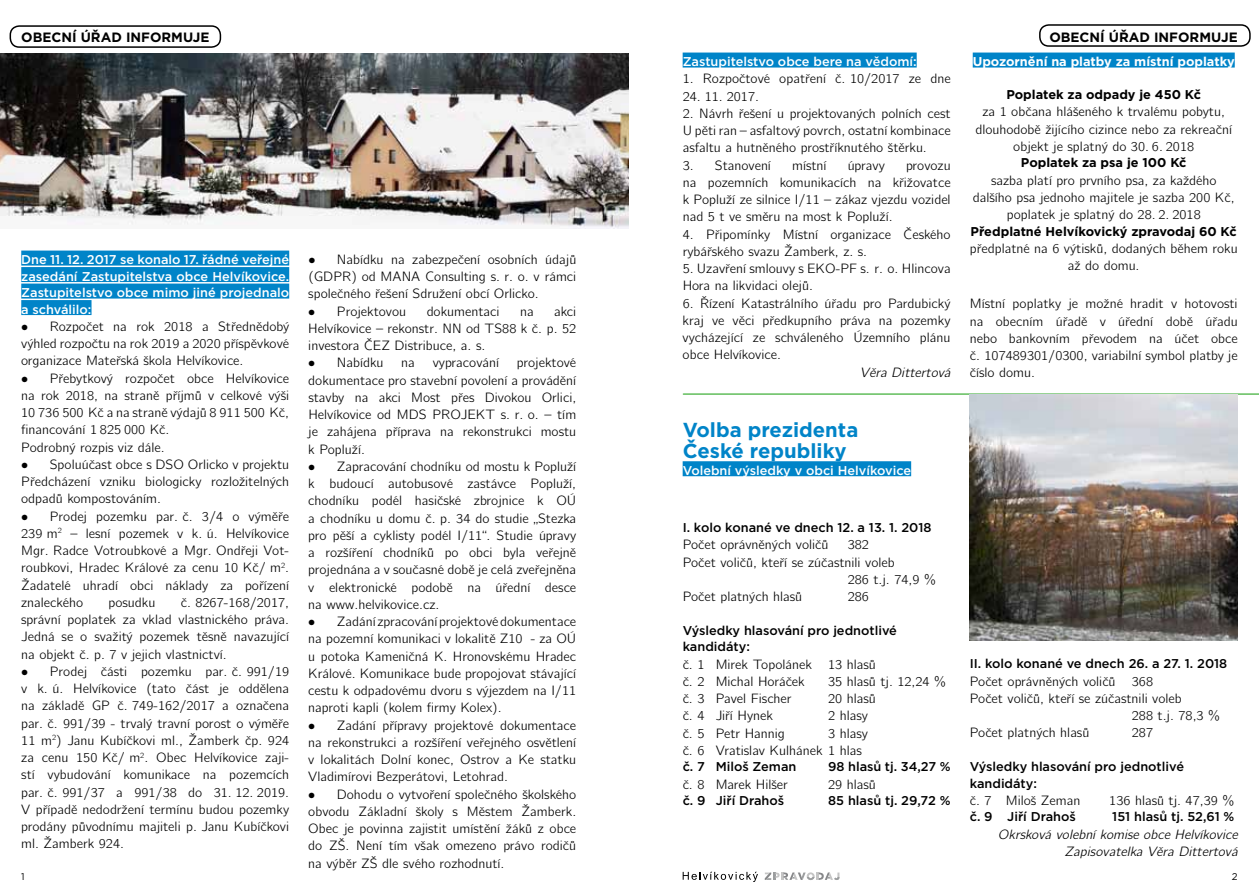
<style>
.page{position:relative;width:1259px;height:893px;background:#fff}
.page>*{position:absolute;margin:0;border:0;box-sizing:border-box;transform-origin:0 0}
.t1{font:700 20.25px/21px "Gotham Bold CE";color:#0084c8}
.t2{font:13.5px/17.2px "CMU Bright";color:#000;text-align:justify}
.t3{font:italic 13.5px/17.2px "CMU Bright";color:#000;text-align:right}
.t4{font:700 13.5px "Gotham Bold CE";color:#000}
.t5{font:500 12.75px/16.5px "Gotham Medium CE";color:#000}
.t6{font:500 12.75px/16.5px "Gotham Medium CE";color:#fff;text-align:justify}
.t7{font:700 12.75px "Gotham Bold CE";color:#000}
.t8{font:700 12.75px "Gotham Bold CE";color:#fff}
.t9{font:9.75px "Gotham Book CE";color:#000}
</style>
<div class="page">
<svg style="left:764px;top:872px;width:75px;height:8px"></svg>
<svg style="left:682px;top:872px;width:76px;height:10px"></svg>
<img style="left:0;top:53px;width:629px;height:175px">
<div style="left:21px;top:251px;width:268px;height:15px;background:#0084c8"></div>
<div style="left:21px;top:267px;width:268px;height:15px;background:#0084c8"></div>
<div style="left:21px;top:284px;width:268px;height:15px;background:#0084c8"></div>
<div style="left:21px;top:300px;width:70px;height:15px;background:#0084c8"></div>
<div style="left:682px;top:53px;width:234px;height:15px;background:#0084c8"></div>
<div style="left:972px;top:53px;width:262px;height:15px;background:#0084c8"></div>
<hr style="left:683px;top:393px;width:576px;height:2px;background:#61bd5c">
<div style="left:682px;top:461px;width:229px;height:15px;background:#0084c8"></div>
<img style="left:969px;top:395px;width:268px;height:246px">
<div style="left:1039px;top:24px;width:211px;height:23px;border:2px solid #000;border-radius:9px"></div>
<div style="left:10px;top:25px;width:211px;height:23px;border:2px solid #000;border-radius:9px"></div>
<p class="t4" style="left:21px;top:29px;width:190px">OBECNÍ ÚŘAD INFORMUJE</p>
<p class="t4" style="left:1049px;top:29px;width:190px">OBECNÍ ÚŘAD INFORMUJE</p>
<p class="t6" style="left:21px;top:251px;width:269px">Dne 11. 12. 2017 se konalo 17. řádné veřejné zasedání Zastupitelstva obce Helvíkovice.<br>Zastupitelstvo obce mimo jiné projednalo a schválilo:</p>
<p class="t2" style="left:21px;top:316px;width:269px">• Rozpočet na rok 2018 a Střednědobý výhled rozpočtu na rok 2019 a 2020 příspěvkové organizace Mateřská škola Helvíkovice.</p>
<p class="t2" style="left:21px;top:368px;width:269px;text-align:left">• Přebytkový rozpočet obce Helvíkovice na rok 2018, na straně příjmů v celkové výši 10 736 500 Kč a na straně výdajů 8 911 500 Kč, financování 1 825 000 Kč.<br>Podrobný rozpis viz dále.</p>
<p class="t2" style="left:21px;top:454px;width:269px">• Spoluúčast obce s DSO Orlicko v projektu Předcházení vzniku biologicky rozložitelných odpadů kompostováním.</p>
<p class="t2" style="left:21px;top:506px;width:269px">• Prodej pozemku par. č. 3/4 o výměře 239 m<sup>2</sup> – lesní pozemek v k. ú. Helvíkovice Mgr. Radce Votroubkové a Mgr. Ondřeji Vot&shy;roubkovi, Hradec Králové za cenu 10 Kč/ m<sup>2</sup>.<br>Žadatelé uhradí obci náklady za pořízení znaleckého</p>
<p class="t2" style="left:21px;top:592px;width:269px;text-indent:159px">č. 8267-168/2017, správní poplatek za vklad vlastnického práva.<br>Jedná se o svažitý pozemek těsně navazující na objekt č. p. 7 v jejich vlastnictví.</p>
<p class="t2" style="left:21px;top:661px;width:269px">• Prodej části pozemku par. č. 991/19 v k. ú. Helvíkovice (tato část je oddělena na základě GP č. 749-162/2017 a označena par. č. 991/39 - trvalý travní porost o výměře 11 m<sup>2</sup>) Janu Kubíčkovi ml., Žamberk čp. 924 za cenu 150 Kč/ m<sup>2</sup>. Obec Helvíkovice zaji&shy;stí vybudování komunikace na pozemcích par. č. 991/37 a 991/38 do 31. 12. 2019.<br>V případě nedodržení termínu budou pozemky prodány původnímu majiteli p. Janu Kubíčkovi ml. Žamberk 924.</p>
<p class="t2" style="left:108px;top:592px;width:49px">posudku</p>
<p class="t2" style="left:308px;top:249px;width:269px">• Nabídku na zabezpečení osobních údajů (GDPR) od MANA Consulting s. r. o. v rámci společného řešení Sdružení obcí Orlicko.</p>
<p class="t2" style="left:308px;top:301px;width:99px">• Projektovou</p>
<p class="t2" style="left:427px;top:301px;width:74px">dokumentaci</p>
<p class="t2" style="left:520px;top:301px;width:15px">na</p>
<p class="t2" style="left:308px;top:301px;width:269px;text-indent:246px">akci Helvíkovice – rekonstr. NN od TS88 k č. p. 52 investora ČEZ Distribuce, a. s.</p>
<p class="t2" style="left:308px;top:353px;width:77px">• Nabídku</p>
<p class="t2" style="left:401px;top:353px;width:15px">na</p>
<p class="t2" style="left:433px;top:353px;width:68px">vypracování</p>
<p class="t2" style="left:308px;top:353px;width:269px;text-indent:209px">projektové dokumentace pro stavební povolení a provádění stavby na akci Most přes Divokou Orlici, Helvíkovice od MDS PROJEKT s. r. o. – tím je zahájena příprava na rekonstrukci mostu k Popluží.</p>
<p class="t2" style="left:308px;top:456px;width:269px">• Zapracování chodníku od mostu k Popluží k budoucí autobusové zastávce Popluží, chodníku podél hasičské zbrojnice k OÚ a chodníku u domu č. p. 34 do studie „Stezka pro pěší a cyklisty podél I/11“. Studie úpravy a rozšíření chodníků po obci byla veřejně projednána a v současné době je celá zveřejněna v elektronické podobě na úřední desce na www.helvikovice.cz.</p>
<p class="t2" style="left:308px;top:612px;width:269px">• Zadání zpracováníprojektovédokumentace na pozemní komunikaci v lokalitě Z10 - za OÚ u potoka Kameničná K. Hronovskému Hradec Králové. Komunikace bude propojovat stávající cestu k odpadovému dvoru s výjezdem na I/11 naproti kapli (kolem firmy Kolex).</p>
<p class="t2" style="left:308px;top:715px;width:269px">• Zadání přípravy projektové dokumentace na rekonstrukci a rozšíření veřejného osvětlení v lokalitách Dolní konec, Ostrov a Ke statku Vladimírovi Bezperátovi, Letohrad.</p>
<p class="t2" style="left:308px;top:784px;width:269px">• Dohodu o vytvoření společného školského obvodu Základní školy s Městem Žamberk.<br>Obec je povinna zajistit umístění žáků z obce do ZŠ. Není tím však omezeno právo rodičů na výběr ZŠ dle svého rozhodnutí.</p>
<p class="t6" style="left:682px;top:53px;width:235px">Zastupitelstvo obce bere na vědomí:</p>
<p class="t2" style="left:682px;top:69px;width:269px">1. Rozpočtové opatření č. 10/2017 ze dne</p>
<p class="t2" style="left:682px;top:86px;width:78px">24. 11. 2017.</p>
<p class="t2" style="left:682px;top:103px;width:269px">2. Návrh řešení u projektovaných polních cest U pěti ran – asfaltový povrch, ostatní kombinace asfaltu a hutněného prostříknutého štěrku.</p>
<p class="t2" style="left:682px;top:155px;width:90px">3. Stanovení</p>
<p class="t2" style="left:792px;top:155px;width:36px">místní</p>
<p class="t2" style="left:847px;top:155px;width:39px">úpravy</p>
<p class="t2" style="left:682px;top:155px;width:269px;text-indent:223px">provozu na pozemních komunikacích na křižovatce k Popluží ze silnice I/11 – zákaz vjezdu vozidel nad 5 t ve směru na most k Popluží.</p>
<p class="t2" style="left:682px;top:224px;width:269px">4. Připomínky Místní organizace Českého rybářského svazu Žamberk, z. s.</p>
<p class="t2" style="left:682px;top:258px;width:269px">5. Uzavření smlouvy s EKO-PF s. r. o. Hlincova<br>Hora na likvidaci olejů.</p>
<p class="t2" style="left:682px;top:293px;width:269px">6. Řízení Katastrálního úřadu pro Pardubický kraj ve věci předkupního práva na pozemky vycházející ze schváleného Územního plánu obce Helvíkovice.</p>
<p class="t3" style="left:860px;top:362px;width:92px">Věra Dittertová</p>
<h1 class="t1" style="left:682px;top:420px;width:177px">Volba prezidenta<br>České republiky</h1>
<p class="t6" style="left:682px;top:462px;width:230px">Volební výsledky v obci Helvíkovice</p>
<p class="t5" style="left:682px;top:519px;width:250px">I. kolo konané ve dnech 12. a 13. 1. 2018</p>
<p class="t2" style="left:682px;top:535px;width:147px">Počet oprávněných voličů</p>
<p class="t2" style="left:847px;top:535px;width:23px">382</p>
<p class="t2" style="left:682px;top:552px;width:214px">Počet voličů, kteří se zúčastnili voleb</p>
<p class="t2" style="left:847px;top:569px;width:90px">286 t.j. 74,9 %</p>
<p class="t2" style="left:682px;top:587px;width:121px">Počet platných hlasů</p>
<p class="t2" style="left:847px;top:587px;width:23px">286</p>
<p class="t5" style="left:682px;top:622px;width:216px">Výsledky hlasování pro jednotlivé kandidáty:</p>
<p class="t2" style="left:682px;top:654px;width:195px">č. 1 Mirek Topolánek 13 hlasů č. 2 Michal Horáček</p>
<p class="t2" style="left:828px;top:671px;width:119px">35 hlasů tj. 12,24 %</p>
<p class="t2" style="left:682px;top:689px;width:110px">č. 3 Pavel Fischer</p>
<p class="t2" style="left:828px;top:689px;width:49px">20 hlasů</p>
<p class="t2" style="left:682px;top:706px;width:92px">č. 4 Jiří Hynek</p>
<p class="t2" style="left:828px;top:706px;width:41px">2 hlasy</p>
<p class="t2" style="left:682px;top:723px;width:104px">č. 5 Petr Hannig</p>
<p class="t2" style="left:682px;top:723px;width:187px;text-indent:145px">3 hlasy č. 6 Vratislav Kulhánek 1 hlas</p>
<p class="t5" style="left:682px;top:759px;width:115px">č. 7 Miloš Zeman</p>
<p class="t5" style="left:828px;top:759px;width:124px">98 hlasů tj. 34,27 %</p>
<p class="t2" style="left:682px;top:774px;width:107px">č. 8 Marek Hilšer</p>
<p class="t2" style="left:828px;top:774px;width:49px">29 hlasů</p>
<p class="t5" style="left:682px;top:792px;width:103px">č. 9 Jiří Drahoš</p>
<p class="t5" style="left:828px;top:792px;width:124px">85 hlasů tj. 29,72 %</p>
<p class="t8" style="left:972px;top:54px;width:263px">Upozornění na platby za místní poplatky</p>
<p class="t7" style="left:1006px;top:87px;width:196px">Poplatek za odpady je 450 Kč</p>
<p class="t2" style="left:975px;top:102px;width:258px;text-align:center">za 1 občana hlášeného k trvalému pobytu, dlouhodobě žijícího cizince nebo za rekreační objekt je splatný do 30. 6. 2018</p>
<p class="t7" style="left:1021px;top:155px;width:167px">Poplatek za psa je 100 Kč</p>
<p class="t2" style="left:972px;top:170px;width:263px;text-align:center">sazba platí pro prvního psa, za každého dalšího psa jednoho majitele je sazba 200 Kč, poplatek je splatný do 28. 2. 2018</p>
<p class="t7" style="left:970px;top:223px;width:268px">Předplatné Helvíkovický zpravodaj 60 Kč</p>
<p class="t2" style="left:969px;top:238px;width:269px;text-align:center">předplatné na 6 výtisků, dodaných během roku až do domu.</p>
<p class="t2" style="left:969px;top:294px;width:269px">Místní poplatky je možné hradit v hotovosti na obecním úřadě v úřední době úřadu nebo bankovním převodem na účet obce č. 107489301/0300, variabilní symbol platby je číslo domu.</p>
<p class="t5" style="left:969px;top:655px;width:259px">II. kolo konané ve dnech 26. a 27. 1. 2018</p>
<p class="t2" style="left:969px;top:671px;width:185px">Počet oprávněných voličů 368</p>
<p class="t2" style="left:969px;top:688px;width:214px">Počet voličů, kteří se zúčastnili voleb</p>
<p class="t2" style="left:1131px;top:705px;width:90px">288 t.j. 78,3 %</p>
<p class="t2" style="left:969px;top:723px;width:121px">Počet platných hlasů</p>
<p class="t2" style="left:1131px;top:723px;width:23px">287</p>
<p class="t5" style="left:969px;top:758px;width:216px">Výsledky hlasování pro jednotlivé kandidáty:</p>
<p class="t2" style="left:969px;top:790px;width:112px">č. 7 Miloš Zeman</p>
<p class="t2" style="left:1109px;top:790px;width:126px">136 hlasů tj. 47,39 %</p>
<p class="t5" style="left:969px;top:808px;width:108px">č. 9 Jiří Drahoš</p>
<p class="t5" style="left:1112px;top:808px;width:124px">151 hlasů tj. 52,61 %</p>
<p class="t3" style="left:998px;top:824px;width:241px">Okrsková volební komise obce Helvíkovice<br>Zapisovatelka Věra Dittertová</p>
<p class="t9" style="left:21px;top:870px;width:5px">1</p>
<p class="t9" style="left:1231px;top:870px;width:7px">2</p>
</div>
